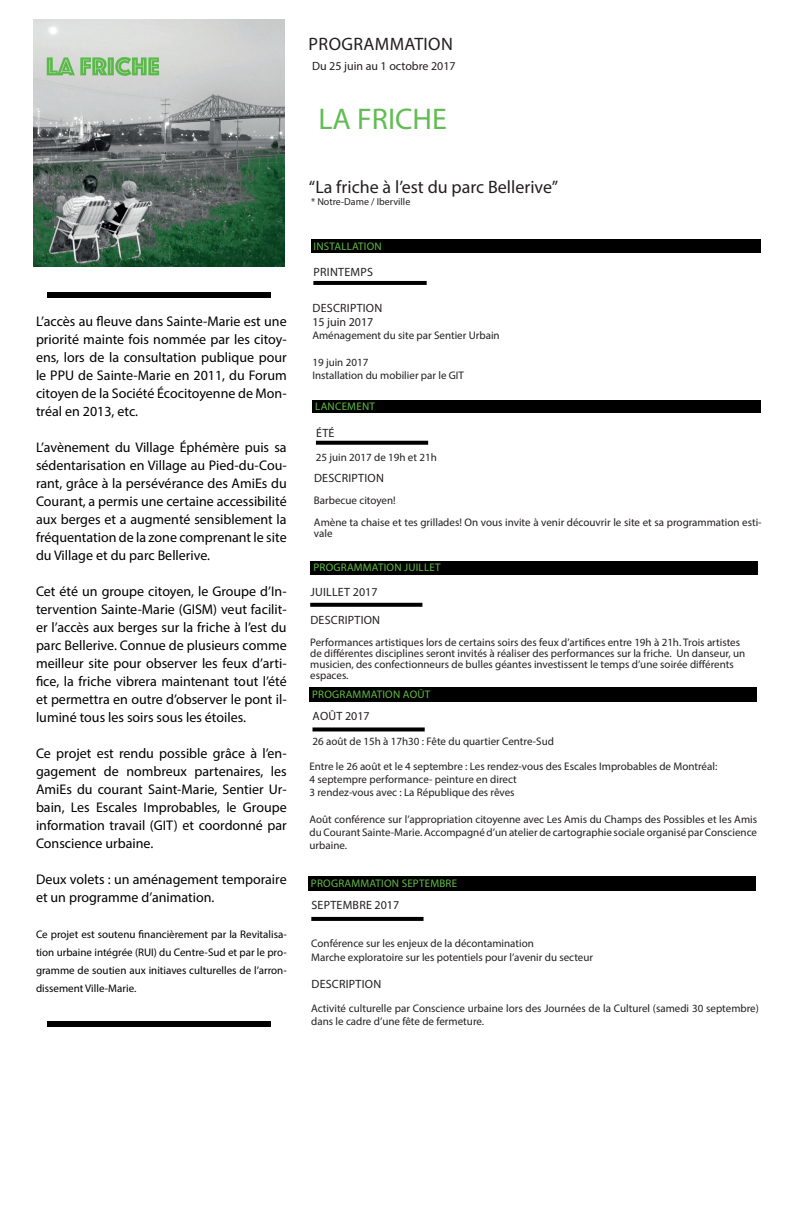
<style>
.page{position:relative;width:792px;height:1224px;background:#fff}
.page>*{position:absolute;margin:0;border:0;box-sizing:border-box;transform-origin:0 0}
.t1{font:30px "Myriad Pro";color:#62bc54}
.t2{font:18px "Myriad Pro";color:#231f20}
.t3{font:18px "Myriad Pro";letter-spacing:.02em;color:#231f20}
.t4{font:14px/18px "Myriad Pro";color:#000;text-align:justify}
.t5{font:12px/14.4px "Myriad Pro";letter-spacing:.02em;color:#231f20}
.t6{font:12px "Myriad Pro";color:#231f20}
.t7{font:11px/13.2px "Myriad Pro";color:#231f20}
.t8{font:11px/18px "Myriad Pro";color:#000;text-align:justify}
.t9{font:11px "Myriad Pro";letter-spacing:.02em;color:#62bb46}
.t10{font:10px "Myriad Pro";color:#231f20}
</style>
<div class="page">
<div style="left:310px;top:561px;width:448px;height:13px;background:#000"></div>
<div style="left:311px;top:239px;width:450px;height:14px;background:#000"></div>
<hr style="left:313px;top:281px;width:114px;height:4px;background:#000">
<svg style="left:316px;top:441px;width:112px;height:4px"></svg>
<svg style="left:310px;top:603px;width:112px;height:4px"></svg>
<div style="left:312px;top:400px;width:449px;height:13px;background:#000"></div>
<div style="left:47px;top:292px;width:224px;height:6px;background:#000"></div>
<div style="left:47px;top:1022px;width:224px;height:5px;background:#000"></div>
<img style="left:34px;top:20px;width:250px;height:247px">
<div style="left:309px;top:687px;width:448px;height:15px;background:#000"></div>
<svg style="left:313px;top:727px;width:112px;height:4px"></svg>
<div style="left:308px;top:877px;width:447px;height:14px;background:#000"></div>
<svg style="left:311px;top:917px;width:113px;height:4px"></svg>
<p class="t4" style="left:36px;top:312px;width:252px">L’accès au fleuve dans Sainte-Marie est une priorité mainte fois nommée par les citoy&shy;ens, lors de la consultation publique pour le PPU de Sainte-Marie en 2011, du Forum citoyen de la Société Écocitoyenne de Mon&shy;tréal en 2013, etc.</p>
<p class="t4" style="left:36px;top:438px;width:252px">L’avènement du Village Éphémère puis sa sédentarisation en Village au Pied-du-Cou&shy;rant, grâce à la persévérance des AmiEs du Courant, a permis une certaine accessibilité aux berges et a augmenté sensiblement la fréquentation de la zone comprenant le site du Village et du parc Bellerive.</p>
<p class="t4" style="left:36px;top:582px;width:252px">Cet été un groupe citoyen, le Groupe d’In&shy;tervention Sainte-Marie (GISM) veut facilit&shy;er l’accès aux berges sur la friche à l’est du parc Bellerive. Connue de plusieurs comme meilleur site pour observer les feux d’arti&shy;fice, la friche vibrera maintenant tout l’été et permettra en outre d’observer le pont il&shy;luminé tous les soirs sous les étoiles.</p>
<p class="t4" style="left:36px;top:744px;width:252px">Ce projet est rendu possible grâce à l’en&shy;gagement de nombreux partenaires, les AmiEs du courant Saint-Marie, Sentier Ur&shy;bain, Les Escales Improbables, le Groupe information travail (GIT) et coordonné par Conscience urbaine.</p>
<p class="t4" style="left:36px;top:870px;width:252px">Deux volets : un aménagement temporaire et un programme d’animation.</p>
<p class="t8" style="left:36px;top:925px;width:252px">Ce projet est soutenu financièrement par la Revitalisa&shy;tion urbaine intégrée (RUI) du Centre-Sud et par le pro&shy;gramme de soutien aux initiaves culturelles de l’arron&shy;dissement Ville-Marie.</p>
<h2 class="t3" style="left:309px;top:32px;width:146px">PROGRAMMATION</h2>
<p class="t6" style="left:312px;top:58px;width:145px">Du 25 juin au 1 octobre 2017</p>
<h1 class="t1" style="left:318px;top:101px;width:130px">LA FRICHE</h1>
<h2 class="t2" style="left:309px;top:176px;width:251px">“La friche à l’est du parc Bellerive”</h2>
<p class="t10" style="left:311px;top:196px;width:101px">* Notre-Dame / Iberville</p>
<p class="t9" style="left:314px;top:239px;width:70px">INSTALLATION</p>
<p class="t5" style="left:314px;top:264px;width:61px">PRINTEMPS</p>
<p class="t5" style="left:312px;top:300px;width:71px">DESCRIPTION<br>15 juin 2017</p>
<p class="t7" style="left:312px;top:329px;width:189px">Aménagement du site par Sentier Urbain</p>
<p class="t7" style="left:312px;top:355px;width:153px">19 juin 2017<br>Installation du mobilier par le GIT</p>
<p class="t9" style="left:315px;top:399px;width:61px">LANCEMENT</p>
<p class="t5" style="left:316px;top:425px;width:20px">ÉTÉ</p>
<p class="t7" style="left:316px;top:451px;width:122px">25 juin 2017 de 19h et 21h</p>
<p class="t5" style="left:314px;top:471px;width:71px">DESCRIPTION</p>
<p class="t7" style="left:314px;top:489px;width:449px;line-height:22px">Barbecue citoyen!<br>Amène ta chaise et tes grillades! On vous invite à venir découvrir le site et sa programmation esti-</p>
<p class="t7" style="left:314px;top:527px;width:20px">vale</p>
<p class="t9" style="left:313px;top:560px;width:129px">PROGRAMMATION JUILLET</p>
<p class="t5" style="left:310px;top:584px;width:69px">JUILLET 2017</p>
<p class="t5" style="left:310px;top:612px;width:71px">DESCRIPTION</p>
<p class="t7" style="left:310px;top:636px;width:437px;line-height:11px">Performances artistiques lors de certains soirs des feux d’artifices entre 19h à 21h. Trois artistes de différentes disciplines seront invités à réaliser des performances sur la friche. Un danseur, un musicien, des confectionneurs de bulles géantes investissent le temps d’une soirée différents espaces.</p>
<p class="t9" style="left:312px;top:687px;width:120px">PROGRAMMATION AOÛT</p>
<p class="t6" style="left:313px;top:708px;width:59px">AOÛT 2017</p>
<p class="t7" style="left:313px;top:735px;width:243px">26 août de 15h à 17h30 : Fête du quartier Centre-Sud</p>
<p class="t7" style="left:310px;top:760px;width:409px">Entre le 26 août et le 4 septembre : Les rendez-vous des Escales Improbables de Montréal:<br>4 septempre performance- peinture en direct<br>3 rendez-vous avec : La République des rêves</p>
<p class="t7" style="left:310px;top:812px;width:449px;text-align:justify">Août conférence sur l’appropriation citoyenne avec Les Amis du Champs des Possibles et les Amis du Courant Sainte-Marie. Accompagné d’un atelier de cartographie sociale organisé par Conscience urbaine.</p>
<p class="t9" style="left:311px;top:877px;width:148px">PROGRAMMATION SEPTEMBRE</p>
<p class="t5" style="left:311px;top:898px;width:89px">SEPTEMBRE 2017</p>
<p class="t7" style="left:311px;top:936px;width:283px;line-height:14.4px">Conférence sur les enjeux de la décontamination<br>Marche exploratoire sur les potentiels pour l’avenir du secteur</p>
<p class="t5" style="left:311px;top:976px;width:71px">DESCRIPTION</p>
<p class="t7" style="left:311px;top:1002px;width:449px">Activité culturelle par Conscience urbaine lors des Journées de la Culturel (samedi 30 septembre) dans le cadre d’une fête de fermeture.</p>
</div>
